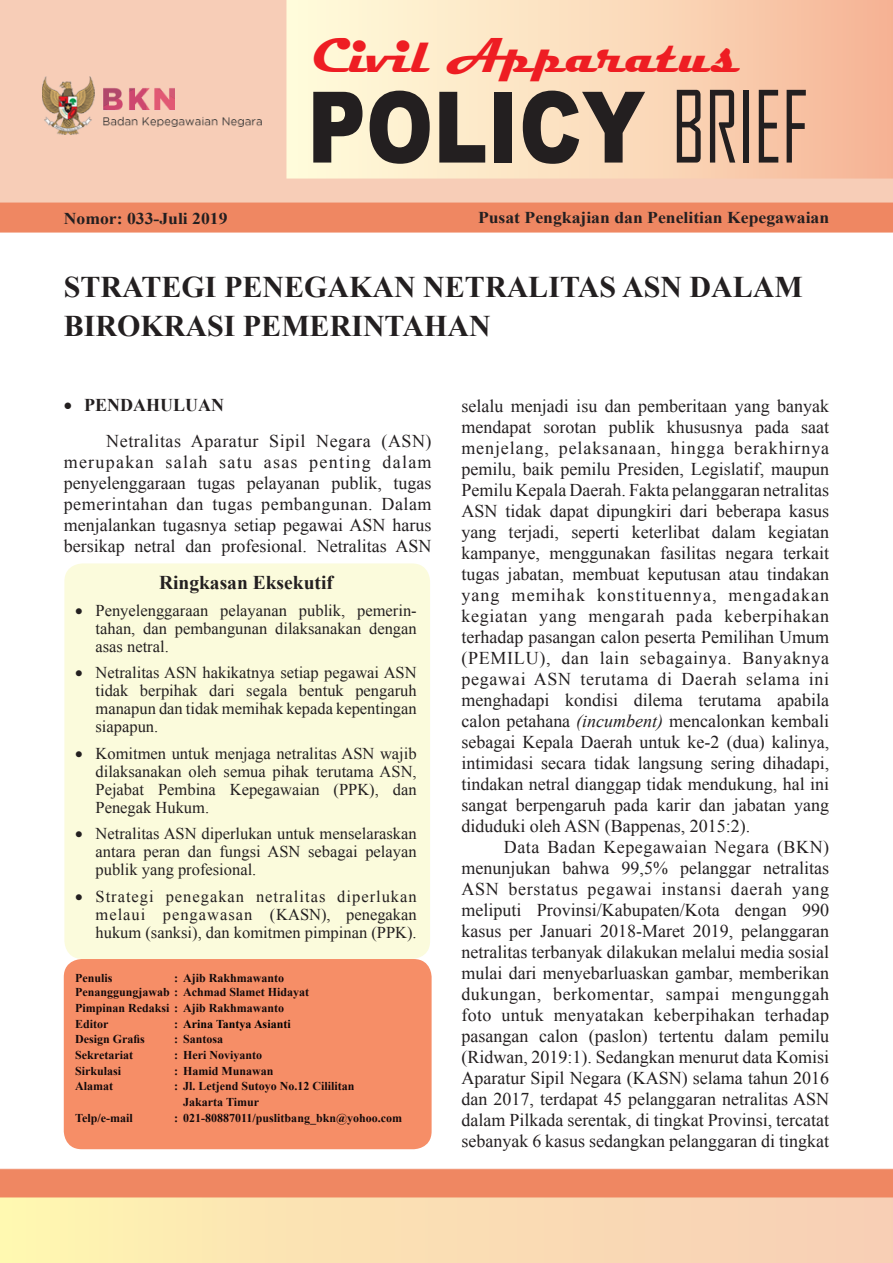
<style>
.page{position:relative;width:893px;height:1263px;background:#fff}
.page>*{position:absolute;margin:0;border:0;box-sizing:border-box;transform-origin:0 0}
.t1{font:900 98.85px "Arial";color:#231f20;scale:.82 1}
.t2{font:700 49.5px "Magneto";color:#ee1d23}
.t3{font:700 42px "Magneto";color:#231f20}
.t4{font:700 30px/39px "Times New Roman";color:#231f20}
.t5{font:700 19.5px "Times New Roman";color:#231f20}
.t6{font:18px/21px "Times New Roman";color:#231f20;text-align:justify}
.t7{font:700 18px "Times New Roman";color:#231f20}
.t8{font:16.5px/18px "Times New Roman";color:#231f20;text-align:justify}
.t9{font:700 16.5px "Times New Roman";color:#231f20;scale:1.07 1}
.t10{font:700 12px "Times New Roman";color:#13090a}
.t11{font:700 12px "Times New Roman";color:#000}
.s1{font-family:"Agency FB";font-weight:400;font-size:95.1px}
.s2{color:#13090a}
.s3{font-style:italic}
</style>
<div class="page">
<img style="left:0;top:0;width:893px;height:1263px">
<img style="left:43px;top:76px;width:218px;height:58px">
<div style="left:64px;top:563px;width:366px;height:396px;background:#fbfbdc;border-radius:18px"></div>
<div style="left:64px;top:959px;width:368px;height:190px;background:#f68e67;border-radius:18px"></div>
<p class="t9" style="left:64px;top:206px;width:155px">Nomor: 033-Juli 2019</p>
<p class="t2" style="left:312px;top:27px;width:430px">Civil Apparatus</p>
<h3 class="t3" style="left:497px;top:55px;width:281px">Policy Brief</h3>
<p class="t1" style="left:307px;top:55px;width:612px">POLICY <span class="s1">BRIEF</span></p>
<p class="t9" style="left:478px;top:206px;width:330px">Pusat Pengkajian dan Penelitian Kepegawaian</p>
<p class="t4" style="left:64px;top:266px;width:740px">STRATEGI PENEGAKAN NETRALITAS ASN DALAM<br>BIROKRASI PEMERINTAHAN</p>
<p class="t7" style="left:64px;top:392px;width:162px">• PENDAHULUAN</p>
<p class="t6" style="left:64px;top:430px;width:369px;text-indent:43px">Netralitas Aparatur Sipil Negara (ASN) merupakan salah satu asas penting dalam penyelenggaraan tugas pelayanan publik, tugas pemerintahan dan tugas pembangunan. Dalam menjalankan tugasnya setiap pegawai ASN harus bersikap netral dan profesional. Netralitas ASN</p>
<p class="t5" style="left:159px;top:568px;width:175px">Ringkasan Eksekutif</p>
<p class="t8" style="left:96px;top:600px;width:323px;text-indent:-20px">• Penyelenggaraan pelayanan publik, pemerin&shy;tahan, dan pembangunan dilaksanakan dengan asas netral.</p>
<p class="t8" style="left:96px;top:663px;width:323px;text-indent:-20px">• Netralitas ASN hakikatnya setiap pegawai ASN tidak berpihak dari segala bentuk pengaruh manapun dan tidak memihak kepada kepentingan siapapun.</p>
<p class="t8" style="left:96px;top:743px;width:323px;text-indent:-20px">• Komitmen untuk menjaga netralitas ASN wajib dilaksanakan oleh semua pihak terutama ASN, Pejabat Pembina Kepegawaian (PPK), dan Penegak Hukum.</p>
<p class="t8" style="left:96px;top:824px;width:323px;text-indent:-20px">• Netralitas ASN diperlukan untuk menselaraskan antara peran dan fungsi ASN sebagai pelayan publik yang profesional.</p>
<p class="t8" style="left:96px;top:886px;width:323px;text-indent:-20px">• Strategi penegakan netralitas diperlukan melaui pengawasan (KASN), penegakan hukum (sanksi), dan komitmen pimpinan (PPK).</p>
<p class="t10" style="left:75px;top:969px;width:39px">Penulis</p>
<p class="t10" style="left:174px;top:969px;width:112px">: Ajib Rakhmawanto</p>
<p class="t10" style="left:75px;top:984px;width:235px">Penanggungjawab : Achmad Slamet Hidayat</p>
<p class="t10" style="left:75px;top:999px;width:211px">Pimpinan Redaksi : Ajib Rakhmawanto</p>
<p class="t10" style="left:75px;top:1015px;width:35px">Editor</p>
<p class="t11" style="left:174px;top:1015px;width:118px"><span class="s2">:</span> Arina Tantya Asianti</p>
<p class="t10" style="left:75px;top:1031px;width:71px">Design Grafis</p>
<p class="t10" style="left:174px;top:1031px;width:51px">: Santosa</p>
<p class="t10" style="left:75px;top:1046px;width:59px">Sekretariat</p>
<p class="t10" style="left:174px;top:1046px;width:89px">: Heri Noviyanto</p>
<p class="t10" style="left:75px;top:1062px;width:48px">Sirkulasi</p>
<p class="t10" style="left:174px;top:1062px;width:101px">: Hamid Munawan</p>
<p class="t10" style="left:75px;top:1078px;width:39px">Alamat</p>
<p class="t10" style="left:174px;top:1078px;width:182px">: Jl. Letjend Sutoyo No.12 Cililitan</p>
<p class="t10" style="left:183px;top:1093px;width:77px">Jakarta Timur</p>
<p class="t10" style="left:75px;top:1109px;width:59px">Telp/e-mail</p>
<p class="t10" style="left:174px;top:1109px;width:229px">: 021-80887011/puslitbang_bkn@yohoo.com</p>
<p class="t6" style="left:461px;top:394px;width:369px">selalu menjadi isu dan pemberitaan yang banyak mendapat sorotan publik khususnya pada saat menjelang, pelaksanaan, hingga berakhirnya pemilu, baik pemilu Presiden, Legislatif, maupun Pemilu Kepala Daerah. Fakta pelanggaran netralitas ASN tidak dapat dipungkiri dari beberapa kasus yang terjadi, seperti keterlibat dalam kegiatan kampanye, menggunakan fasilitas negara terkait tugas jabatan, membuat keputusan atau tindakan yang memihak konstituennya, mengadakan kegiatan yang mengarah pada keberpihakan terhadap pasangan calon peserta Pemilihan Umum (PEMILU), dan lain sebagainya. Banyaknya pegawai ASN terutama di Daerah selama ini menghadapi kondisi dilema terutama apabila calon petahana <span class="s3">(incumbent)</span> mencalonkan kembali sebagai Kepala Daerah untuk ke-2 (dua) kalinya, intimidasi secara tidak langsung sering dihadapi, tindakan netral dianggap tidak mendukung, hal ini sangat berpengaruh pada karir dan jabatan yang diduduki oleh ASN (Bappenas, 2015:2).</p>
<p class="t6" style="left:461px;top:835px;width:369px;text-indent:43px">Data Badan Kepegawaian Negara (BKN) menunjukan bahwa 99,5% pelanggar netralitas ASN berstatus pegawai instansi daerah yang meliputi Provinsi/Kabupaten/Kota dengan 990 kasus per Januari 2018-Maret 2019, pelanggaran netralitas terbanyak dilakukan melalui media sosial mulai dari menyebarluaskan gambar, memberikan dukungan, berkomentar, sampai mengunggah foto untuk menyatakan keberpihakan terhadap pasangan calon (paslon) tertentu dalam pemilu (Ridwan, 2019:1). Sedangkan menurut data Komisi Aparatur Sipil Negara (KASN) selama tahun 2016 dan 2017, terdapat 45 pelanggaran netralitas ASN dalam Pilkada serentak, di tingkat Provinsi, tercatat sebanyak 6 kasus sedangkan pelanggaran di tingkat</p>
</div>
